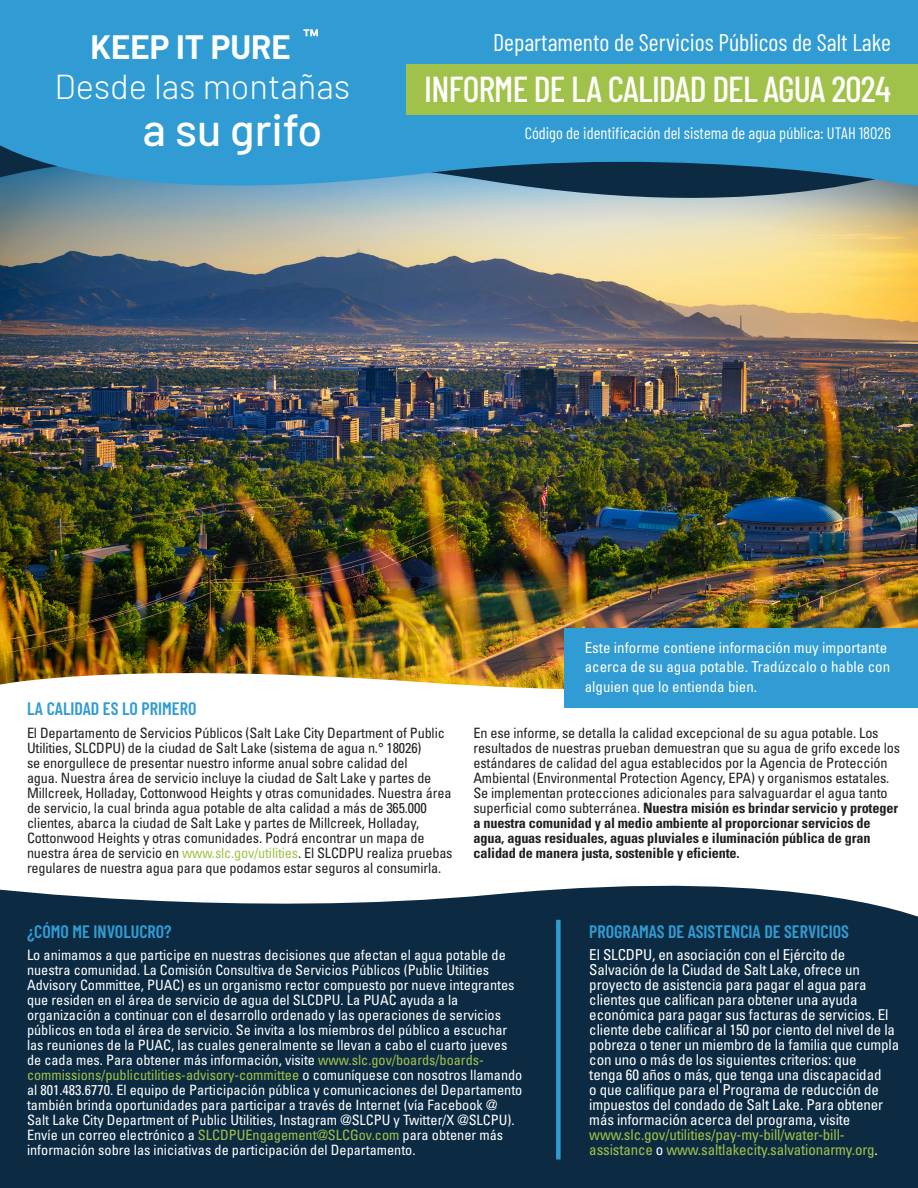
<style>
.page{position:relative;width:918px;height:1188px;background:#fff}
.page>*{position:absolute;margin:0;border:0;box-sizing:border-box;transform-origin:0 0}
.t1{font:500 45px "Barlow";color:#fff}
.t2{font:500 36px "Barlow Condensed";letter-spacing:-.02em;color:#fff}
.t3{font:300 34.5px "Barlow";color:#fff}
.t4{font:700 33px "Barlow";color:#fff}
.t5{font:24px "Barlow Condensed";color:#fff}
.Body{font:600 18px "Barlow Condensed";color:#319cd3}
.t6{font:16.5px "Barlow Condensed";color:#fff}
.Body-2{font:condensed 15px/15px "Univers LT Std";letter-spacing:-.01em;color:#fff}
.Body-3{font:condensed 14.25px/15px "Univers LT Std";letter-spacing:-.01em;color:#231f20}
.Body-4{font:condensed 14.25px/15px "Univers LT Std";color:#fff}
.s1{color:#a1c349}
.s2{font-weight:700}
.s3{color:#a1c24a}
</style>
<div class="page">
<img style="left:0;top:228px;width:918px;height:431px">
<img style="left:0;top:659px;width:565px;height:49px">
<svg style="left:0;top:215px;width:918px;height:13px;background:#c4c4b3"></svg>
<svg style="left:0;top:0;width:918px;height:215px;background:#3f97c5"></svg>
<div style="left:406px;top:64px;width:512px;height:51px;background:#a1c24a"></div>
<div style="left:565px;top:629px;width:353px;height:79px;background:#319cd3"></div>
<svg style="left:303px;top:29px;width:15px;height:7px"></svg>
<div style="left:0;top:885px;width:918px;height:303px;background:#0c2b42"></div>
<div style="left:556px;top:920px;width:5px;height:240px;background:#319cd3"></div>
<p class="t4" style="left:91px;top:23px;width:202px">KEEP IT PURE</p>
<p class="t5" style="left:493px;top:25px;width:399px">Departamento de Servicios Públicos de Salt Lake</p>
<p class="t2" style="left:424px;top:63px;width:468px">INFORME DE LA CALIDAD DEL AGUA 2024</p>
<p class="t3" style="left:54px;top:61px;width:297px">Desde las montañas</p>
<p class="t1" style="left:143px;top:97px;width:181px">a su grifo</p>
<p class="Body" style="left:27px;top:696px;width:171px">LA CALIDAD ES LO PRIMERO</p>
<p class="t6" style="left:525px;top:121px;width:368px">Código de identificación del sistema de agua pública: UTAH 18026</p>
<p class="Body-2" style="left:585px;top:638px;width:307px;line-height:19.5px">Este informe contiene información muy importante acerca de su agua potable. Tradúzcalo o hable con alguien que lo entienda bien.</p>
<p class="Body-3" style="left:27px;top:725px;width:427px">El Departamento de Servicios Públicos (Salt Lake City Department of Public Utilities, SLCDPU) de la ciudad de Salt Lake (sistema de agua n.° 18026)<br>se enorgullece de presentar nuestro informe anual sobre calidad del<br>agua. Nuestra área de servicio incluye la ciudad de Salt Lake y partes de Millcreek, Holladay, Cottonwood Heights y otras comunidades. Nuestra área de servicio, la cual brinda agua potable de alta calidad a más de 365.000 clientes, abarca la ciudad de Salt Lake y partes de Millcreek, Holladay, Cottonwood Heights y otras comunidades. Podrá encontrar un mapa de nuestra área de servicio en <span class="s1">www.slc.gov/utilities</span>. El SLCDPU realiza pruebas regulares de nuestra agua para que podamos estar seguros al consumirla.</p>
<p class="Body-3" style="left:473px;top:725px;width:428px">En ese informe, se detalla la calidad excepcional de su agua potable. Los resultados de nuestras prueban demuestran que su agua de grifo excede los estándares de calidad del agua establecidos por la Agencia de Protección Ambiental (Environmental Protection Agency, EPA) y organismos estatales.<br>Se implementan protecciones adicionales para salvaguardar el agua tanto superficial como subterránea. <span class="s2">Nuestra misión es brindar servicio y proteger a nuestra comunidad y al medio ambiente al proporcionar servicios de agua, aguas residuales, aguas pluviales e iluminación pública de gran calidad de manera justa, sostenible y eficiente.</span></p>
<p class="Body" style="left:27px;top:919px;width:146px">¿CÓMO ME INVOLUCRO?</p>
<p class="Body-4" style="left:27px;top:947px;width:497px">Lo animamos a que participe en nuestras decisiones que afectan el agua potable de nuestra comunidad. La Comisión Consultiva de Servicios Públicos (Public Utilities Advisory Committee, PUAC) es un organismo rector compuesto por nueve integrantes que residen en el área de servicio de agua del SLCDPU. La PUAC ayuda a la organización a continuar con el desarrollo ordenado y las operaciones de servicios públicos en toda el área de servicio. Se invita a los miembros del público a escuchar las reuniones de la PUAC, las cuales generalmente se llevan a cabo el cuarto jueves de cada mes. Para obtener más información, visite <span class="s3">www.slc.gov/boards/boards&shy;commissions/publicutilities-advisory-committee</span> o comuníquese con nosotros llamando al 801.483.6770. El equipo de Participación pública y comunicaciones del Departamento también brinda oportunidades para participar a través de Internet (vía Facebook @ Salt Lake City Department of Public Utilities, Instagram @SLCPU y Twitter/X @SLCPU).<br>Envíe un correo electrónico a <span class="s3">SLCDPUEngagement@SLCGov.com</span> para obtener más información sobre las iniciativas de participación del Departamento.</p>
<p class="Body" style="left:589px;top:919px;width:261px">PROGRAMAS DE ASISTENCIA DE SERVICIOS</p>
<p class="Body-2" style="left:589px;top:947px;width:311px">El SLCDPU, en asociación con el Ejército de Salvación de la Ciudad de Salt Lake, ofrece un proyecto de asistencia para pagar el agua para clientes que califican para obtener una ayuda económica para pagar sus facturas de servicios. El cliente debe calificar al 150 por ciento del nivel de la pobreza o tener un miembro de la familia que cumpla con uno o más de los siguientes criterios: que<br>tenga 60 años o más, que tenga una discapacidad<br>o que califique para el Programa de reducción de impuestos del condado de Salt Lake. Para obtener más información acerca del programa, visite <span class="s3">www.slc.gov/utilities/pay-my-bill/water-bill&shy;assistance</span> o <span class="s3">www.saltlakecity.salvationarmy.org</span>.</p>
</div>
